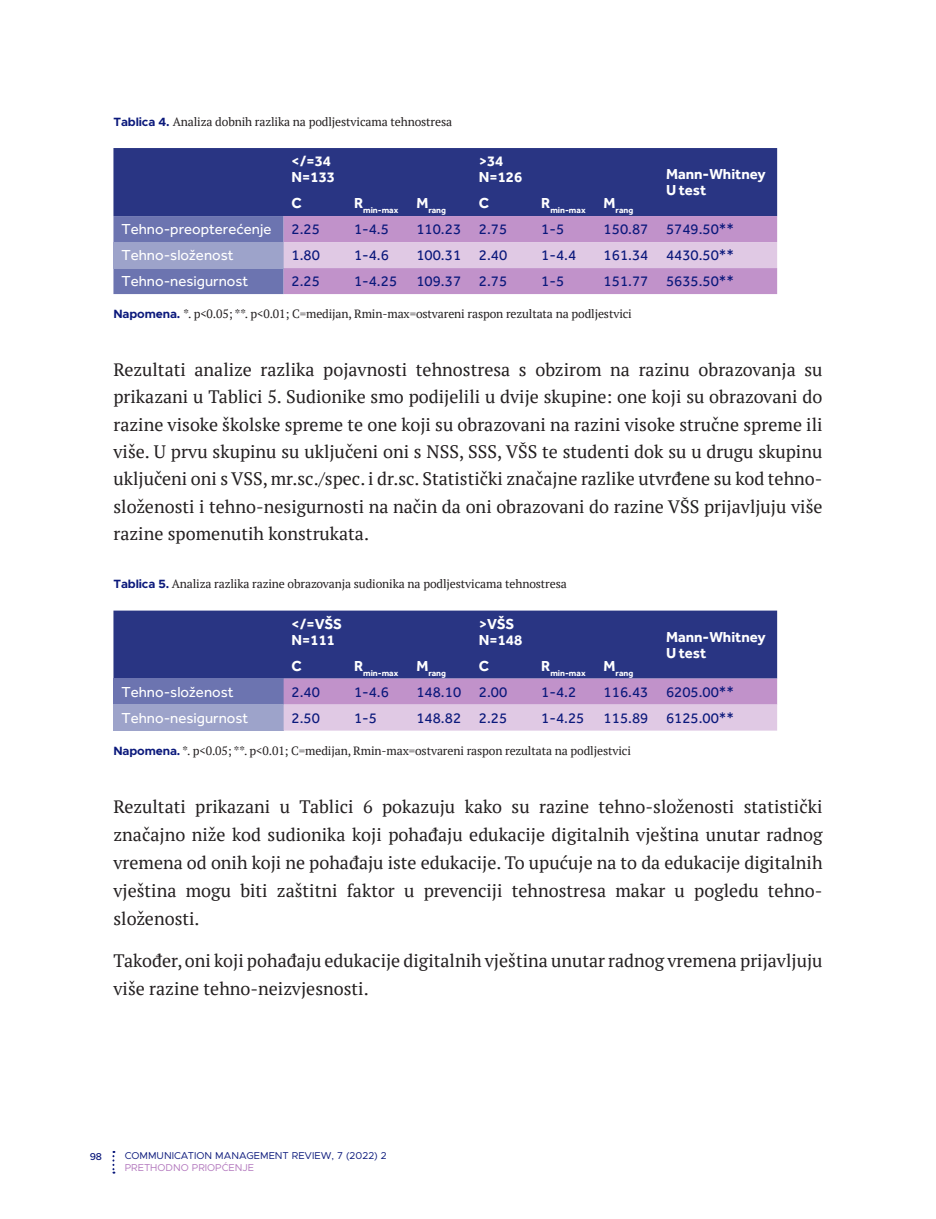
<style>
.page{position:relative;width:936px;height:1219px;background:#fff}
.page>*{position:absolute;margin:0;border:0;box-sizing:border-box;transform-origin:0 0}
.text_body{font:18px/27.4px "PT Serif";color:#231f20;text-align:justify}
.tab_bleu_text{font:15px "Effra";color:#0a187b}
.tablica_effra_8pt{font:15px "Effra";color:#fff}
.tablica_effra_8pt-2{font:700 15px/16px "Effra";color:#fff}
.potpis_slika_graf{font:12px "PT Serif";letter-spacing:-.01em;color:#231f20}
.t1{font:10px "Metropolis";color:#0a187b}
.t2{font:10px "Metropolis";color:#b277bd}
.t3{font:500 10px "Metropolis";color:#0a187b}
.tablica_effra_8pt-3{font:700 8.8px "Effra";color:#fff}
.s1{font-family:"Metropolis";font-weight:700;color:#0a187b}
</style>
<div class="page">
<svg style="left:113px;top:148px;width:664px;height:146px;background:#756caa"></svg>
<svg style="left:113px;top:611px;width:664px;height:120px;background:#6a66a5"></svg>
<svg style="left:112px;top:1151px;width:2px;height:23px"></svg>
<p class="potpis_slika_graf" style="left:113px;top:114px;width:340px"><span class="s1">Tablica 4.</span> Analiza dobnih razlika na podljestvicama tehnostresa</p>
<p class="tablica_effra_8pt-2" style="left:291px;top:153px;width:41px">&lt;/=34</p>
<p class="tablica_effra_8pt-2" style="left:291px;top:169px;width:45px">N=133</p>
<p class="tablica_effra_8pt-2" style="left:479px;top:153px;width:26px">&gt;34</p>
<p class="tablica_effra_8pt-2" style="left:479px;top:169px;width:45px">N=126</p>
<p class="tablica_effra_8pt-2" style="left:666px;top:166px;width:101px">Mann-Whitney<br>U test</p>
<p class="tablica_effra_8pt-2" style="left:291px;top:195px;width:12px">C</p>
<p class="tablica_effra_8pt-3" style="left:354px;top:205px;width:46px"><sup>R</sup>min-max</p>
<p class="tablica_effra_8pt-3" style="left:416px;top:205px;width:31px"><sup>M</sup>rang</p>
<p class="tablica_effra_8pt-2" style="left:479px;top:195px;width:12px">C</p>
<p class="tablica_effra_8pt-3" style="left:541px;top:205px;width:46px"><sup>R</sup>min-max</p>
<p class="tablica_effra_8pt-3" style="left:603px;top:205px;width:31px"><sup>M</sup>rang</p>
<p class="tablica_effra_8pt" style="left:121px;top:220px;width:151px">Tehno-preopterećenje</p>
<p class="tab_bleu_text" style="left:291px;top:220px;width:30px">2.25</p>
<p class="tab_bleu_text" style="left:354px;top:220px;width:36px">1-4.5</p>
<p class="tab_bleu_text" style="left:416px;top:220px;width:46px">110.23</p>
<p class="tab_bleu_text" style="left:479px;top:220px;width:30px">2.75</p>
<p class="tab_bleu_text" style="left:541px;top:220px;width:24px">1-5</p>
<p class="tab_bleu_text" style="left:603px;top:220px;width:46px">150.87</p>
<p class="tab_bleu_text" style="left:666px;top:220px;width:69px">5749.50**</p>
<p class="tablica_effra_8pt" style="left:121px;top:246px;width:114px">Tehno-složenost</p>
<p class="tab_bleu_text" style="left:291px;top:246px;width:30px">1.80</p>
<p class="tab_bleu_text" style="left:354px;top:246px;width:36px">1-4.6</p>
<p class="tab_bleu_text" style="left:416px;top:246px;width:46px">100.31</p>
<p class="tab_bleu_text" style="left:479px;top:246px;width:30px">2.40</p>
<p class="tab_bleu_text" style="left:541px;top:246px;width:36px">1-4.4</p>
<p class="tab_bleu_text" style="left:603px;top:246px;width:46px">161.34</p>
<p class="tab_bleu_text" style="left:666px;top:246px;width:69px">4430.50**</p>
<p class="tablica_effra_8pt" style="left:121px;top:272px;width:128px">Tehno-nesigurnost</p>
<p class="tab_bleu_text" style="left:291px;top:272px;width:30px">2.25</p>
<p class="tab_bleu_text" style="left:354px;top:272px;width:45px">1-4.25</p>
<p class="tab_bleu_text" style="left:416px;top:272px;width:46px">109.37</p>
<p class="tab_bleu_text" style="left:479px;top:272px;width:30px">2.75</p>
<p class="tab_bleu_text" style="left:541px;top:272px;width:24px">1-5</p>
<p class="tab_bleu_text" style="left:603px;top:272px;width:46px">151.77</p>
<p class="tab_bleu_text" style="left:666px;top:272px;width:69px">5635.50**</p>
<p class="potpis_slika_graf" style="left:113px;top:306px;width:520px"><span class="s1">Napomena.</span> *. p&lt;0.05; **. p&lt;0.01; C=medijan, Rmin-max=ostvareni raspon rezultata na podljestvici</p>
<p class="text_body" style="left:113px;top:356px;width:710px">Rezultati analize razlika pojavnosti tehnostresa s obzirom na razinu obrazovanja su prikazani u Tablici 5. Sudionike smo podijelili u dvije skupine: one koji su obrazovani do razine visoke školske spreme te one koji su obrazovani na razini visoke stručne spreme ili više. U prvu skupinu su uključeni oni s NSS, SSS, VŠS te studenti dok su u drugu skupinu uključeni oni s VSS, mr.sc./spec. i dr.sc. Statistički značajne razlike utvrđene su kod tehno&shy;složenosti i tehno-nesigurnosti na način da oni obrazovani do razine VŠS prijavljuju više razine spomenutih konstrukata.</p>
<p class="potpis_slika_graf" style="left:113px;top:576px;width:455px"><span class="s1">Tablica 5.</span> Analiza razlika razine obrazovanja sudionika na podljestvicama tehnostresa</p>
<p class="tablica_effra_8pt-2" style="left:291px;top:615px;width:52px">&lt;/=VŠS</p>
<p class="tablica_effra_8pt-2" style="left:291px;top:631px;width:45px">N=111</p>
<p class="tablica_effra_8pt-2" style="left:479px;top:615px;width:37px">&gt;VŠS</p>
<p class="tablica_effra_8pt-2" style="left:479px;top:631px;width:45px">N=148</p>
<p class="tablica_effra_8pt-2" style="left:666px;top:628px;width:101px">Mann-Whitney<br>U test</p>
<p class="tablica_effra_8pt-2" style="left:291px;top:657px;width:12px">C</p>
<p class="tablica_effra_8pt-3" style="left:354px;top:667px;width:46px"><sup>R</sup>min-max</p>
<p class="tablica_effra_8pt-3" style="left:416px;top:667px;width:31px"><sup>M</sup>rang</p>
<p class="tablica_effra_8pt-2" style="left:479px;top:657px;width:12px">C</p>
<p class="tablica_effra_8pt-3" style="left:541px;top:667px;width:46px"><sup>R</sup>min-max</p>
<p class="tablica_effra_8pt-3" style="left:603px;top:667px;width:31px"><sup>M</sup>rang</p>
<p class="tablica_effra_8pt" style="left:121px;top:683px;width:114px">Tehno-složenost</p>
<p class="tab_bleu_text" style="left:291px;top:683px;width:30px">2.40</p>
<p class="tab_bleu_text" style="left:354px;top:683px;width:36px">1-4.6</p>
<p class="tab_bleu_text" style="left:416px;top:683px;width:46px">148.10</p>
<p class="tab_bleu_text" style="left:479px;top:683px;width:30px">2.00</p>
<p class="tab_bleu_text" style="left:541px;top:683px;width:36px">1-4.2</p>
<p class="tab_bleu_text" style="left:603px;top:683px;width:46px">116.43</p>
<p class="tab_bleu_text" style="left:666px;top:683px;width:69px">6205.00**</p>
<p class="tablica_effra_8pt" style="left:121px;top:709px;width:128px">Tehno-nesigurnost</p>
<p class="tab_bleu_text" style="left:291px;top:709px;width:30px">2.50</p>
<p class="tab_bleu_text" style="left:354px;top:709px;width:24px">1-5</p>
<p class="tab_bleu_text" style="left:416px;top:709px;width:46px">148.82</p>
<p class="tab_bleu_text" style="left:479px;top:709px;width:30px">2.25</p>
<p class="tab_bleu_text" style="left:541px;top:709px;width:45px">1-4.25</p>
<p class="tab_bleu_text" style="left:603px;top:709px;width:46px">115.89</p>
<p class="tab_bleu_text" style="left:666px;top:709px;width:69px">6125.00**</p>
<p class="potpis_slika_graf" style="left:113px;top:743px;width:519px"><span class="s1">Napomena.</span> *. p&lt;0.05; **. p&lt;0.01; C=medijan, Rmin-max=ostvareni raspon rezultata na podljestvici</p>
<p class="text_body" style="left:113px;top:792px;width:710px;line-height:28px">Rezultati prikazani u Tablici 6 pokazuju kako su razine tehno-složenosti statistički značajno niže kod sudionika koji pohađaju edukacije digitalnih vještina unutar radnog vremena od onih koji ne pohađaju iste edukacije. To upućuje na to da edukacije digitalnih vještina mogu biti zaštitni faktor u prevenciji tehnostresa makar u pogledu tehno&shy;složenosti.</p>
<p class="text_body" style="left:113px;top:947px;width:710px;line-height:28px">Također, oni koji pohađaju edukacije digitalnih vještina unutar radnog vremena prijavljuju više razine tehno-neizvjesnosti.</p>
<p class="t3" style="left:90px;top:1150px;width:14px">98</p>
<p class="t1" style="left:125px;top:1149px;width:263px">COMMUNICATION MANAGEMENT REVIEW, 7 (2022) 2</p>
<p class="t2" style="left:125px;top:1161px;width:131px">PRETHODNO PRIOPĆENJE</p>
</div>
